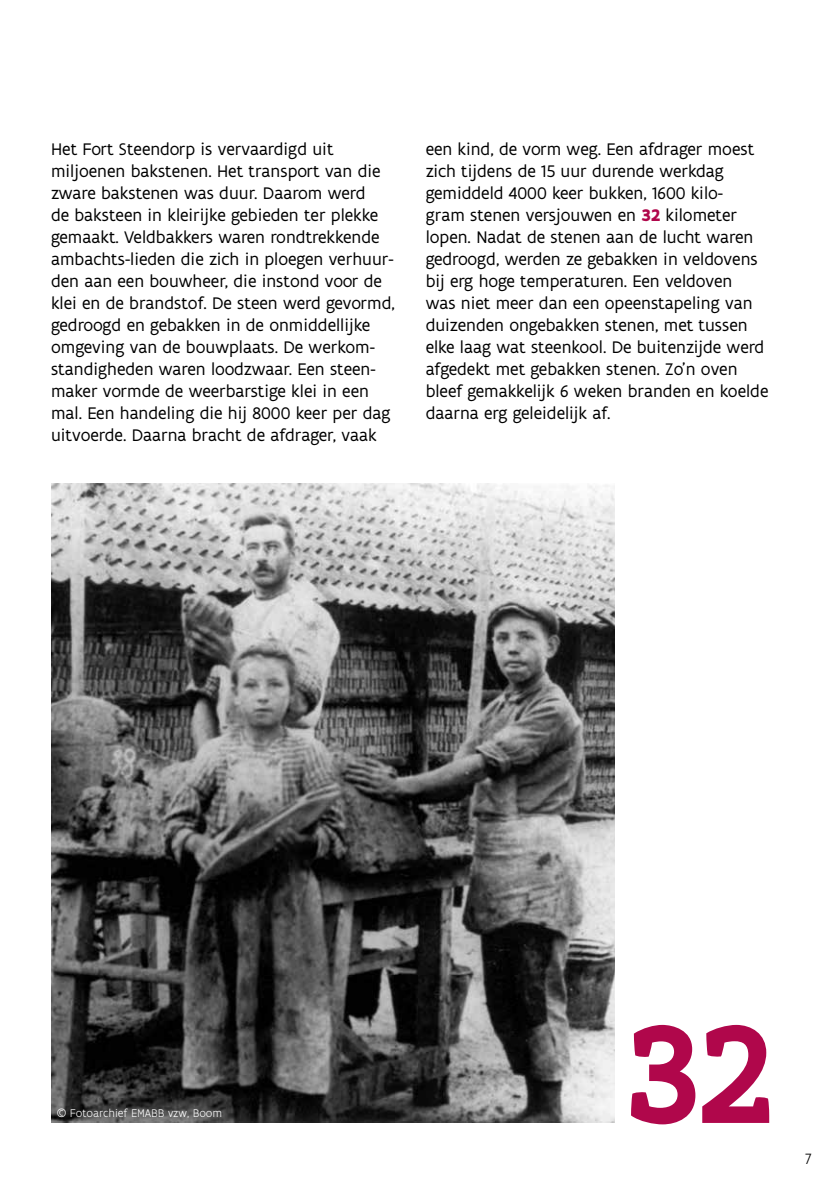
<style>
.page{position:relative;width:840px;height:1191px;background:#fff}
.page>*{position:absolute;margin:0;border:0;box-sizing:border-box;transform-origin:0 0}
.t1{font:500 150px "Flanders Art Serif";color:#b0074b}
.t2{font:18px/22px "Flanders Art Sans";color:#000}
.t3{font:300 16px "Flanders Art Sans";color:#000}
.t4{font:300 12px "Flanders Art Sans";color:#fff}
.s1{font-weight:700;color:#b0074b}
</style>
<div class="page">
<img style="left:51px;top:483px;width:563px;height:640px">
<p class="t2" style="left:51px;top:139px;width:345px">Het Fort Steendorp is vervaardigd uit miljoenen bakstenen. Het transport van die zware bakstenen was duur. Daarom werd<br>de baksteen in kleirijke gebieden ter plekke gemaakt. Veldbakkers waren rondtrekkende ambachts-lieden die zich in ploegen verhuur&shy;den aan een bouwheer, die instond voor de klei en de brandstof. De steen werd gevormd, gedroogd en gebakken in de onmiddellijke omgeving van de bouwplaats. De werkom&shy;standigheden waren loodzwaar. Een steen&shy;maker vormde de weerbarstige klei in een mal. Een handeling die hij 8000 keer per dag uitvoerde. Daarna bracht de afdrager, vaak</p>
<p class="t2" style="left:425px;top:139px;width:344px">een kind, de vorm weg. Een afdrager moest zich tijdens de 15 uur durende werkdag gemiddeld 4000 keer bukken, 1600 kilo-<br>gram stenen versjouwen en <span class="s1">32</span> kilometer lopen. Nadat de stenen aan de lucht waren gedroogd, werden ze gebakken in veldovens bij erg hoge temperaturen. Een veldoven<br>was niet meer dan een opeenstapeling van duizenden ongebakken stenen, met tussen elke laag wat steenkool. De buitenzijde werd afgedekt met gebakken stenen. Zo’n oven bleef gemakkelijk 6 weken branden en koelde daarna erg geleidelijk af.</p>
<p class="t4" style="left:57px;top:1106px;width:167px">© Fotoarchief EMABB vzw, Boom</p>
<h1 class="t1" style="left:627px;top:977px;width:145px">32</h1>
<p class="t3" style="left:804px;top:1149px;width:8px">7</p>
</div>
